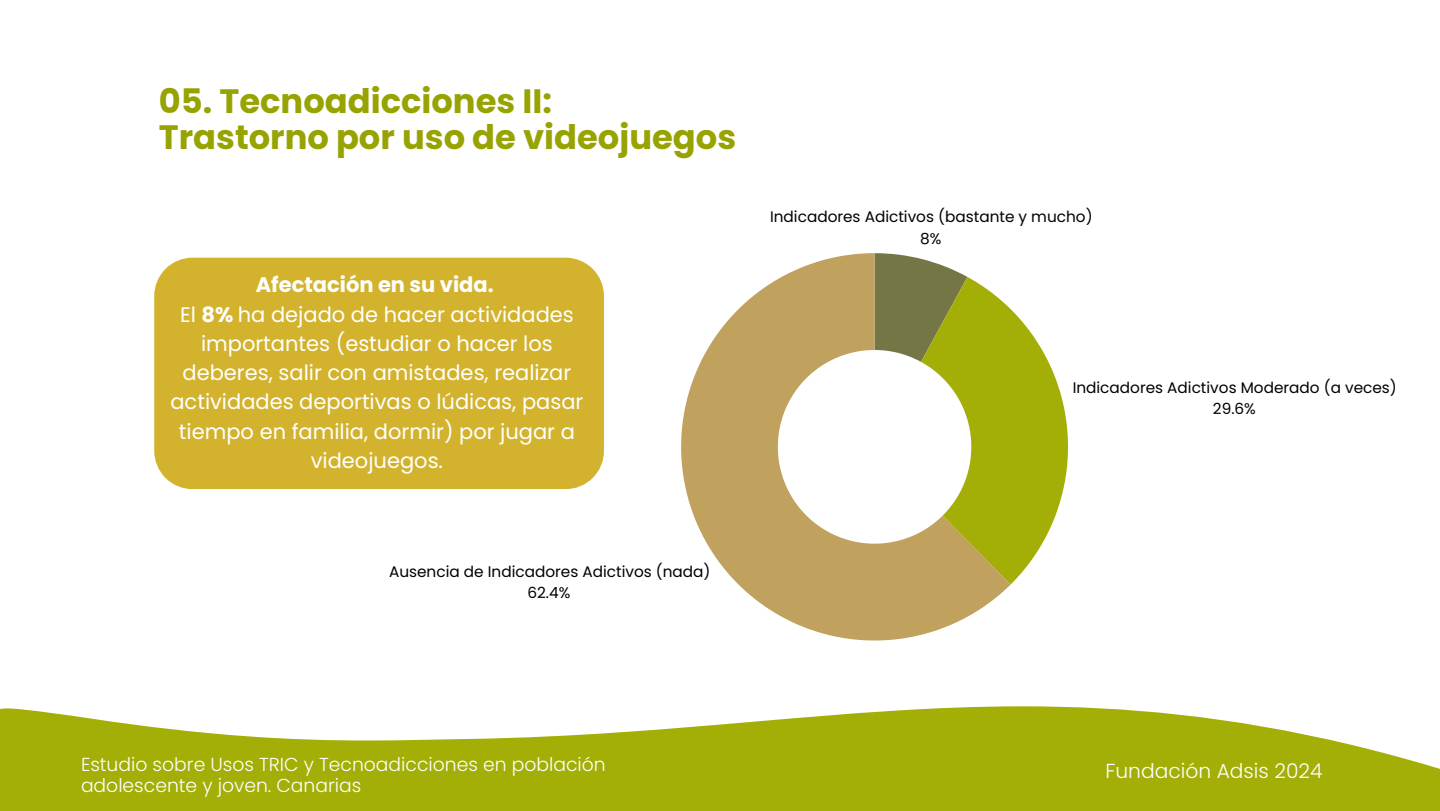
<style>
.page{position:relative;width:1440px;height:811px;background:#fff}
.page>*{position:absolute;margin:0;border:0;box-sizing:border-box;transform-origin:0 0}
.t1{font:700 33.75px/36px "Poppins";color:#97a300}
.t2{font:21px/29.2px "Poppins";color:#fff;text-align:center}
.t3{font:300 20.25px "Poppins";color:#fff}
.t4{font:300 18.75px/20.9px "Poppins";color:#fff}
.t5{font:15.3px/21.1px "Poppins";color:#000;text-align:center}
.s1{font-weight:700}
</style>
<div class="page">
<svg style="left:0;top:706px;width:1440px;height:104px;fill:#a3af07"></svg>
<svg style="left:1011px;top:309px;width:57px;height:275px"></svg>
<svg style="left:681px;top:253px;width:330px;height:387px"></svg>
<div style="left:154px;top:257px;width:450px;height:232px;background:#d3b32d"></div>
<h1 class="t1" style="left:159px;top:83px;width:579px">05. Tecnoadicciones II:<br>Trastorno por uso de videojuegos</h1>
<p class="t2" style="left:170px;top:270px;width:414px"><span class="s1">Afectación en su vida.<br></span>El <span class="s1">8%</span> ha dejado de hacer actividades importantes (estudiar o hacer los deberes, salir con amistades, realizar actividades deportivas o lúdicas, pasar tiempo en familia, dormir) por jugar a videojuegos.</p>
<p class="t5" style="left:389px;top:560px;width:323px">Ausencia de Indicadores Adictivos (nada)<br>62.4%</p>
<p class="t5" style="left:770px;top:205px;width:324px;line-height:22.6px">Indicadores Adictivos (bastante y mucho)<br>8%</p>
<p class="t5" style="left:1073px;top:376px;width:326px">Indicadores Adictivos Moderado (a veces)<br>29.6%</p>
<p class="t4" style="left:81px;top:753px;width:526px">Estudio sobre Usos TRIC y Tecnoadicciones en población adolescente y joven. Canarias</p>
<p class="t3" style="left:1105px;top:756px;width:219px">Fundación Adsis 2024</p>
</div>
